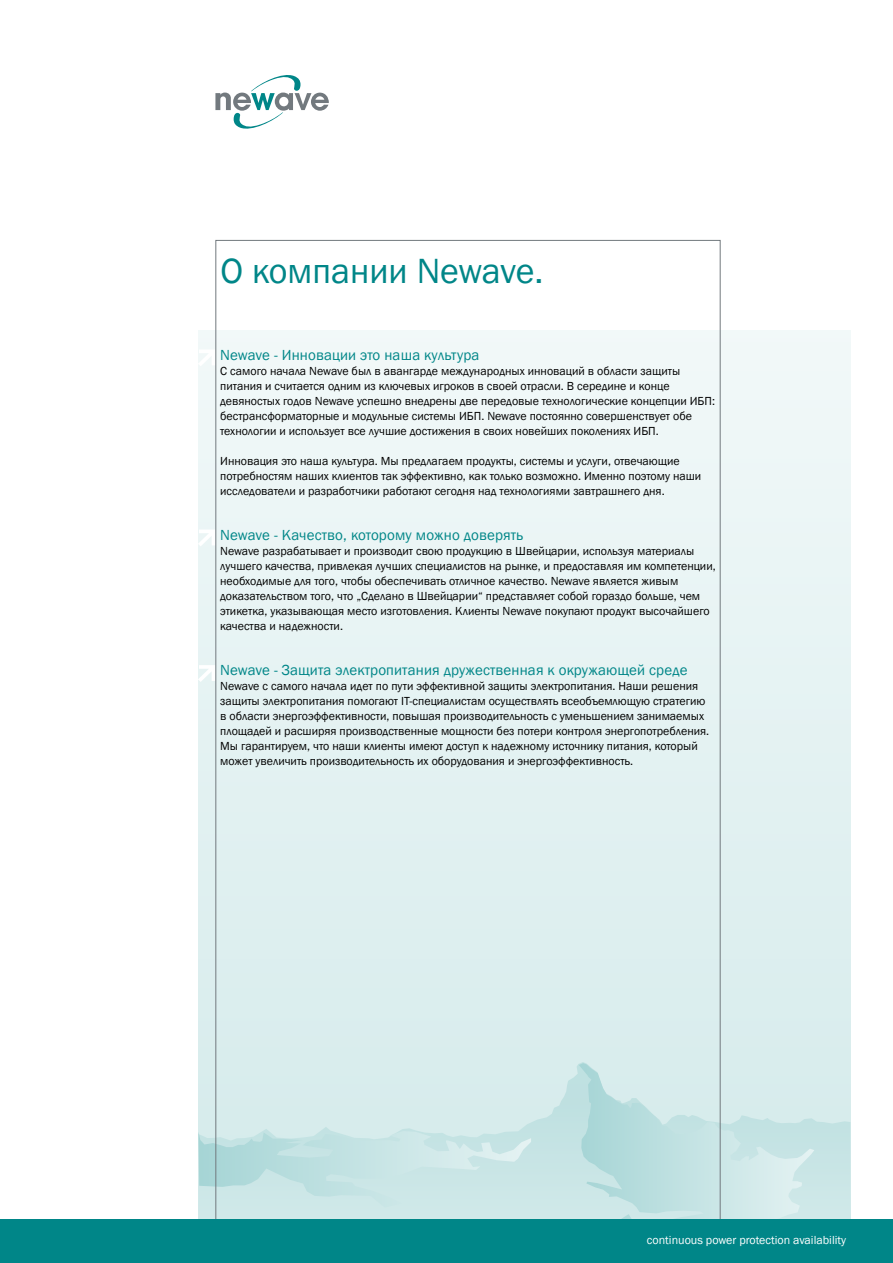
<style>
.page{position:relative;width:893px;height:1263px;background:#fff}
.page>*{position:absolute;margin:0;border:0;box-sizing:border-box;transform-origin:0 0}
.t1{font:36px "Franklin Gothic";color:#008688}
.t2{font:15px "Franklin Gothic";letter-spacing:.01em;color:#008688}
.t3{font:12px/15px "Franklin Gothic";color:#000}
.t4{font:12px "Franklin Gothic";color:#fff}
</style>
<div class="page">
<div style="left:198px;top:330px;width:652px;height:925px;background:#e5f3f3"></div>
<svg style="left:198px;top:1062px;width:652px;height:157px"></svg>
<svg style="left:720px;top:1063px;width:94px;height:156px"></svg>
<svg style="left:198px;top:1131px;width:17px;height:76px"></svg>
<svg style="left:198px;top:349px;width:17px;height:17px"></svg>
<svg style="left:198px;top:529px;width:17px;height:17px"></svg>
<svg style="left:198px;top:665px;width:17px;height:17px"></svg>
<svg style="left:215px;top:240px;width:505px;height:979px"></svg>
<svg style="left:215px;top:75px;width:114px;height:54px"></svg>
<div style="left:0;top:1219px;width:893px;height:44px;background:#008688"></div>
<h1 class="t1" style="left:220px;top:249px;width:325px">О компании Newave.</h1>
<p class="t2" style="left:220px;top:346px;width:261px">Newave - Инновации это наша культура</p>
<p class="t3" style="left:220px;top:364px;width:496px">С самого начала Newave был в авангарде международных инноваций в области защиты питания и считается одним из ключевых игроков в своей отрасли. В середине и конце девяностых годов Newave успешно внедрены две передовые технологические концепции ИБП: бестрансформаторные и модульные системы ИБП. Newave постоянно совершенствует обе технологии и использует все лучшие достижения в своих новейших поколениях ИБП.</p>
<p class="t3" style="left:220px;top:454px;width:483px">Инновация это наша культура. Мы предлагаем продукты, системы и услуги, отвечающие потребностям наших клиентов так эффективно, как только возможно. Именно поэтому наши исследователи и разработчики работают сегодня над технологиями завтрашнего дня.</p>
<p class="t2" style="left:220px;top:526px;width:305px">Newave - Качество, которому можно доверять</p>
<p class="t3" style="left:220px;top:544px;width:497px">Newave разрабатывает и производит свою продукцию в Швейцарии, используя материалы лучшего качества, привлекая лучших специалистов на рынке, и предоставляя им компетенции, необходимые для того, чтобы обеспечивать отличное качество. Newave является живым доказательством того, что „Сделано в Швейцарии“ представляет собой гораздо больше, чем этикетка, указывающая место изготовления. Клиенты Newave покупают продукт высочайшего качества и надежности.</p>
<p class="t2" style="left:220px;top:661px;width:469px">Newave - Защита электропитания дружественная к окружающей среде</p>
<p class="t3" style="left:220px;top:679px;width:490px">Newave с самого начала идет по пути эффективной защиты электропитания. Наши решения защиты электропитания помогают IT-специалистам осуществлять всеобъемлющую стратегию в области энергоэффективности, повышая производительность с уменьшением занимаемых площадей и расширяя производственные мощности без потери контроля энергопотребления.<br>Мы гарантируем, что наши клиенты имеют доступ к надежному источнику питания, который может увеличить производительность их оборудования и энергоэффективность.</p>
<p class="t4" style="left:647px;top:1232px;width:201px">continuous power protection availability</p>
</div>
